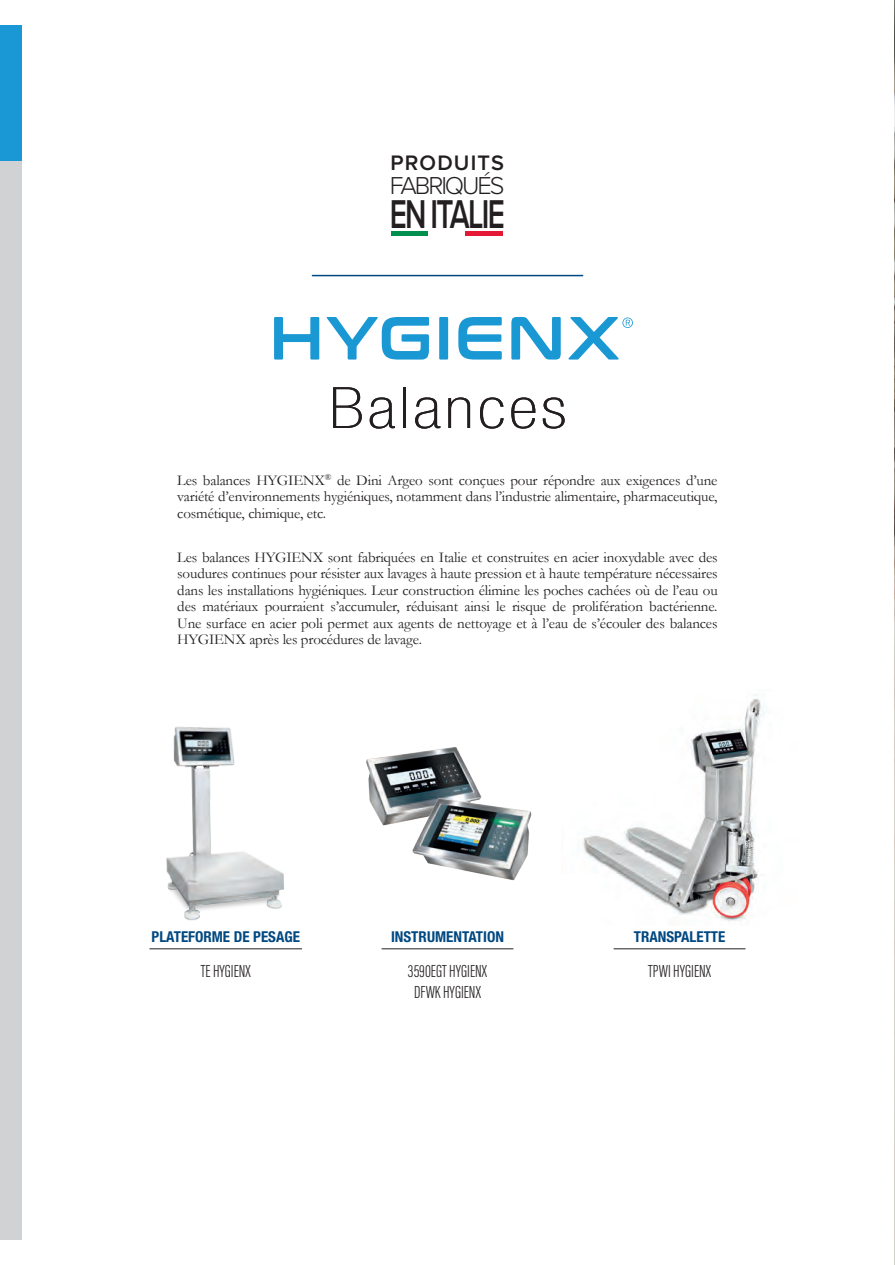
<style>
.page{position:relative;width:895px;height:1265px;background:#fff}
.page>*{position:absolute;margin:0;border:0;box-sizing:border-box;transform-origin:0 0}
.t1{font:100 condensed 57px "Helvetica Neue LT Std";letter-spacing:.05em;color:#231f20;scale:1.25 1}
.t2{font:600 41.7px "Proxima Nova";letter-spacing:-.06em;color:#231f20;scale:.71 1}
.t3{font:300 25.35px "Proxima Nova A";letter-spacing:-.085em;color:#231f20}
.t4{font:600 21.75px "Proxima Nova";letter-spacing:.055em;color:#231f20}
.t5{font:300 18px/21.6px "Acumin Pro Extra Cond";color:#231f20;text-align:center}
.t6{font:15px/16.5px "Garamond";letter-spacing:-.01em;color:#231f20;text-align:justify}
.t7{font:700 condensed 15px "Helvetica Neue LT Std";color:#004881}
</style>
<div class="page">
<img style="left:894px;top:0;width:1px;height:1264px">
<hr style="left:312px;top:275px;width:270px;height:1px;background:#004881">
<img style="left:366px;top:747px;width:110px;height:79px">
<img style="left:409px;top:785px;width:123px;height:96px">
<img style="left:583px;top:694px;width:182px;height:227px">
<img style="left:166px;top:726px;width:118px;height:195px">
<svg style="left:274px;top:317px;width:45px;height:42px"></svg>
<svg style="left:326px;top:317px;width:103px;height:42px"></svg>
<div style="left:439px;top:317px;width:9px;height:42px;background:#1a98d4"></div>
<svg style="left:458px;top:317px;width:43px;height:42px"></svg>
<svg style="left:511px;top:317px;width:49px;height:42px"></svg>
<svg style="left:568px;top:317px;width:64px;height:42px"></svg>
<hr style="left:149px;top:948px;width:153px;height:1px;background:#231f20">
<hr style="left:381px;top:948px;width:132px;height:1px;background:#231f20">
<hr style="left:613px;top:948px;width:132px;height:1px;background:#231f20">
<div style="left:391px;top:231px;width:37px;height:5px;background:#008f4d"></div>
<div style="left:466px;top:231px;width:37px;height:5px;background:#e51836"></div>
<div style="left:0;top:160px;width:21px;height:1079px;background:#d1d2d4"></div>
<div style="left:0;top:25px;width:21px;height:136px;background:#1a98d6"></div>
<h3 class="t4" style="left:390px;top:146px;width:115px">PRODUITS</h3>
<h2 class="t2" style="left:389px;top:183px;width:163px">EN ITALIE</h2>
<h3 class="t3" style="left:390px;top:166px;width:116px">FABRIQUÉS</h3>
<h1 class="t1" style="left:329px;top:376px;width:191px">Balances</h1>
<p class="t6" style="left:177px;top:471px;width:541px">Les balances HYGIENX<sup>®</sup> de Dini Argeo sont conçues pour répondre aux exigences d’une variété d’environnements hygiéniques, notamment dans l’industrie alimentaire, pharmaceutique, cosmétique, chimique, etc.</p>
<p class="t6" style="left:177px;top:548px;width:542px">Les balances HYGIENX sont fabriquées en Italie et construites en acier inoxydable avec des soudures continues pour résister aux lavages à haute pression et à haute température nécessaires dans les installations hygiéniques. Leur construction élimine les poches cachées où de l’eau ou des matériaux pourraient s’accumuler, réduisant ainsi le risque de prolifération bactérienne.<br>Une surface en acier poli permet aux agents de nettoyage et à l’eau de s’écouler des balances HYGIENX après les procédures de lavage.</p>
<p class="t6" style="left:324px;top:471px;width:217px"><sup>TM</sup> de Dini Argeo sont conçues pour</p>
<p class="t7" style="left:151px;top:927px;width:150px">PLATEFORME DE PESAGE</p>
<p class="t5" style="left:201px;top:959px;width:51px">TE HYGIENX</p>
<p class="t7" style="left:391px;top:927px;width:114px">INSTRUMENTATION</p>
<p class="t5" style="left:408px;top:959px;width:80px">3590EGT HYGIENX<br>DFWK HYGIENX</p>
<p class="t7" style="left:633px;top:927px;width:93px">TRANSPALETTE</p>
<p class="t5" style="left:648px;top:959px;width:64px">TPWI HYGIENX</p>
</div>
